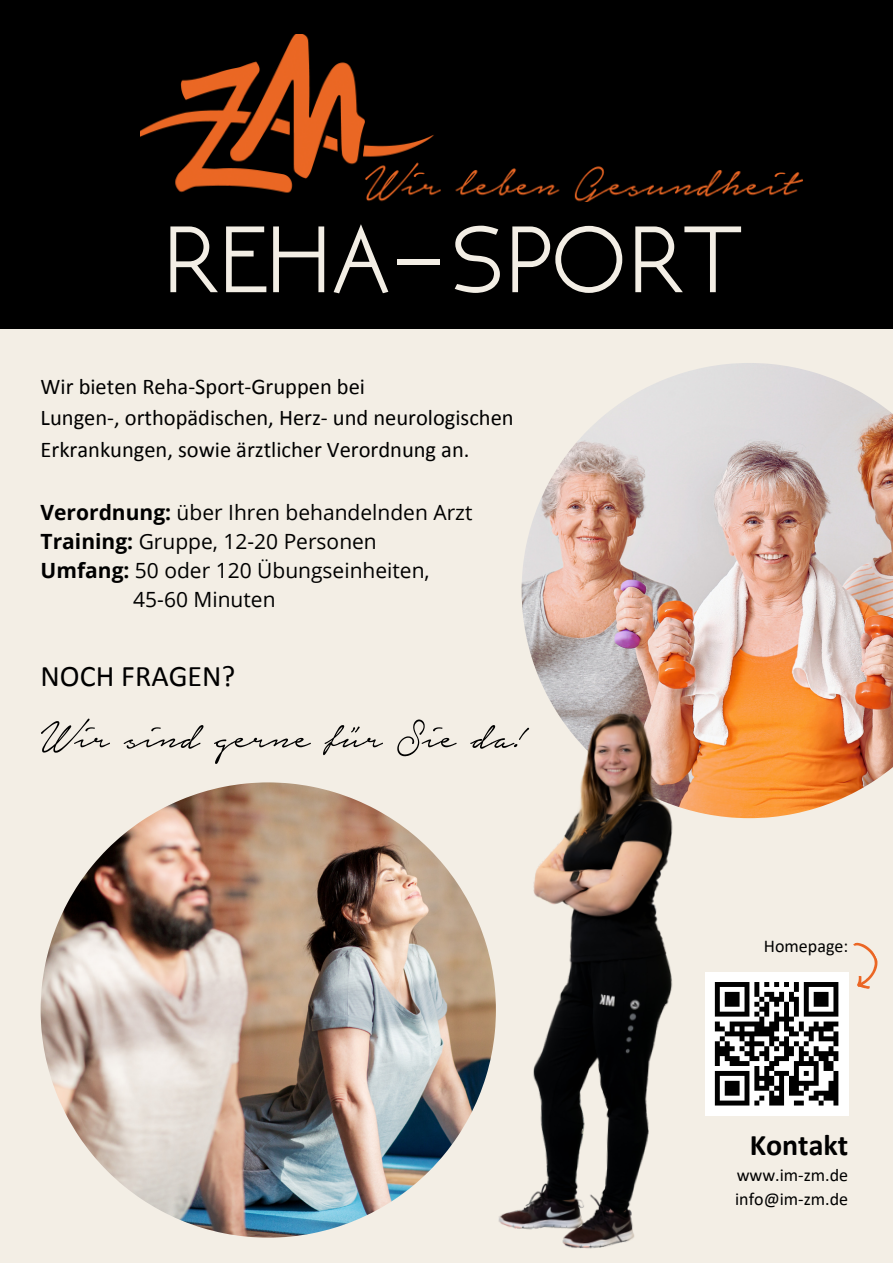
<style>
.page{position:relative;width:893px;height:1264px;background:#fff}
.page>*{position:absolute;margin:0;border:0;box-sizing:border-box;transform-origin:0 0}
.t1{font:700 99.75px "NEOTERIC";color:#f3eee5}
.t2{font:51px "Notera";color:#000}
.t3{font:30px "Calibri";color:#000}
.t4{font:700 30px "Calibri";color:#000}
.t5{font:22.5px/31.5px "Calibri";color:#000}
.t6{font:21px "Open Sans";color:#000}
.t7{font:18px "Calibri";color:#000}
.s1{font-weight:700}
</style>
<div class="page">
<div style="left:0;top:0;width:892px;height:1262px;background:#000"></div>
<div style="left:0;top:765px;width:892px;height:497px;background:#f3eee5"></div>
<div style="left:0;top:329px;width:892px;height:436px;background:#f3eee5"></div>
<img style="left:521px;top:363px;width:371px;height:455px">
<img style="left:140px;top:34px;width:663px;height:167px">
<img style="left:405px;top:676px;width:410px;height:586px">
<img style="left:41px;top:782px;width:455px;height:455px">
<div style="left:705px;top:972px;width:143px;height:143px;background:#fff"></div>
<svg style="left:714px;top:937px;width:173px;height:168px"></svg>
<p class="t1" style="left:164px;top:210px;width:580px">REHA-SPORT</p>
<p class="t5" style="left:41px;top:372px;width:326px">Wir bieten Reha-Sport-Gruppen bei</p>
<p class="t5" style="left:41px;top:404px;width:474px">Lungen-, orthopädischen, Herz- und neurologischen<br>Erkrankungen, sowie ärztlicher Verordnung an.</p>
<p class="t6" style="left:41px;top:497px;width:433px"><span class="s1">Verordnung:</span> über Ihren behandelnden Arzt</p>
<p class="t6" style="left:41px;top:526px;width:338px"><span class="s1">Training:</span> Gruppe, 12-20 Personen</p>
<p class="t6" style="left:41px;top:555px;width:390px"><span class="s1">Umfang:</span> 50 oder 120 Übungseinheiten,</p>
<p class="t6" style="left:133px;top:585px;width:144px">45-60 Minuten</p>
<p class="t3" style="left:41px;top:664px;width:196px">NOCH FRAGEN?</p>
<p class="t2" style="left:41px;top:709px;width:480px">Wir sind gerne für Sie da!</p>
<p class="t7" style="left:763px;top:938px;width:86px">Homepage:</p>
<p class="t4" style="left:749px;top:1132px;width:100px">Kontakt</p>
<p class="t7" style="left:736px;top:1167px;width:113px">www.im-zm.de</p>
<p class="t7" style="left:735px;top:1191px;width:114px">info@im-zm.de</p>
</div>
